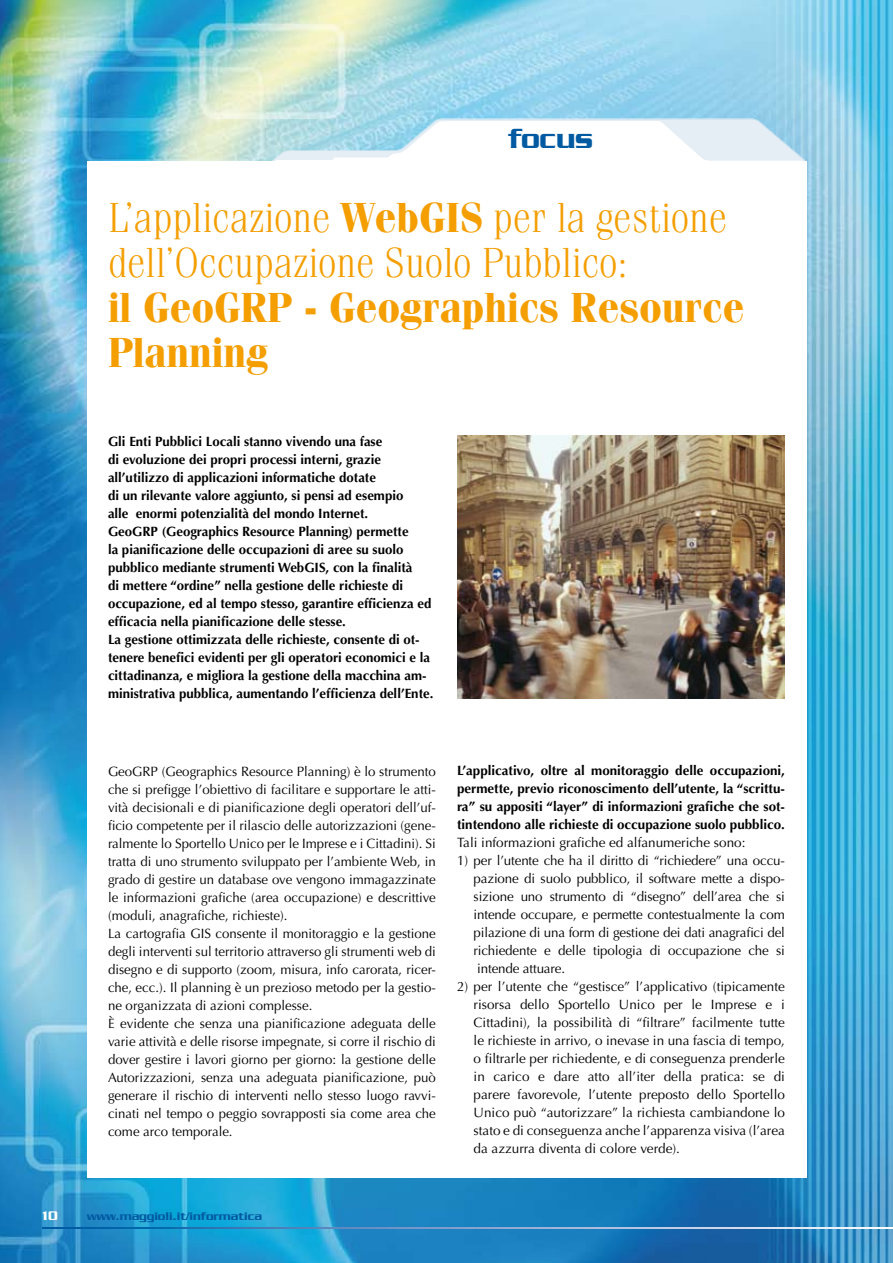
<style>
.page{position:relative;width:893px;height:1263px;background:#fff}
.page>*{position:absolute;margin:0;border:0;box-sizing:border-box;transform-origin:0 0}
.t1{font:300 42px/45px "Fenice Std";letter-spacing:-.005em;color:#f49e00;scale:.95 1}
.t2{font:700 42px/45px "Fenice Std";letter-spacing:-.005em;color:#f49e00;scale:.95 1}
.t3{font:500 30px "Serpentine Std";letter-spacing:-.01em;color:#005aa1}
.t4{font:13.5px/18px "Optima LT Std";color:#000;text-align:justify}
.t5{font:700 13.5px/18px "Optima LT Std";color:#000}
.t6{font:500 13.5px "Serpentine Std";color:#fff}
.t7{font:500 12px "Serpentine Std";color:#005aa1}
.s1{font-weight:700}
</style>
<div class="page">
<img style="left:0;top:0;width:893px;height:1263px">
<svg style="left:43px;top:1227px;width:850px;height:1px"></svg>
<svg style="left:270px;top:118px;width:536px;height:44px"></svg>
<div style="left:87px;top:162px;width:719px;height:1016px;background:#fff"></div>
<img style="left:457px;top:436px;width:328px;height:262px">
<h2 class="t3" style="left:509px;top:122px;width:86px">focus</h2>
<h1 class="t1" style="left:108px;top:195px;width:653px">L’applicazione <span class="s1">WebGIS</span> per la gestione dell’Occupazione Suolo Pubblico:</h1>
<h1 class="t2" style="left:108px;top:284px;width:672px">il GeoGRP - Geographics Resource<br>Planning</h1>
<p class="t5" style="left:108px;top:432px;width:327px">Gli Enti Pubblici Locali stanno vivendo una fase<br>di evoluzione dei propri processi interni, grazie all’utilizzo di applicazioni informatiche dotate<br>di un rilevante valore aggiunto, si pensi ad esempio<br>alle enormi potenzialità del mondo Internet.<br>GeoGRP (Geographics Resource Planning) permette<br>la pianificazione delle occupazioni di aree su suolo pubblico mediante strumenti WebGIS, con la finalità<br>di mettere “ordine” nella gestione delle richieste di occupazione, ed al tempo stesso, garantire efficienza ed efficacia nella pianificazione delle stesse.<br>La gestione ottimizzata delle richieste, consente di ot&shy;tenere benefici evidenti per gli operatori economici e la cittadinanza, e migliora la gestione della macchina am&shy;ministrativa pubblica, aumentando l’efficienza dell’Ente.</p>
<p class="t4" style="left:108px;top:762px;width:329px;text-align:left">GeoGRP (Geographics Resource Planning) è lo strumento che si prefigge l’obiettivo di facilitare e supportare le atti&shy;vità decisionali e di pianificazione degli operatori dell’uf&shy;ficio competente per il rilascio delle autorizzazioni (gene&shy;ralmente lo Sportello Unico per le Imprese e i Cittadini). Si tratta di uno strumento sviluppato per l’ambiente Web, in grado di gestire un database ove vengono immagazzinate le informazioni grafiche (area occupazione) e descrittive (moduli, anagrafiche, richieste).<br>La cartografia GIS consente il monitoraggio e la gestione degli interventi sul territorio attraverso gli strumenti web di disegno e di supporto (zoom, misura, info carorata, ricer&shy;che, ecc.). Il planning è un prezioso metodo per la gestio&shy;ne organizzata di azioni complesse.<br>È evidente che senza una pianificazione adeguata delle varie attività e delle risorse impegnate, si corre il rischio di dover gestire i lavori giorno per giorno: la gestione delle Autorizzazioni, senza una adeguata pianificazione, può generare il rischio di interventi nello stesso luogo ravvi&shy;cinati nel tempo o peggio sovrapposti sia come area che come arco temporale.</p>
<p class="t5" style="left:457px;top:762px;width:329px;text-align:justify">L’applicativo, oltre al monitoraggio delle occupazioni, permette, previo riconoscimento dell’utente, la “scrittu&shy;ra” su appositi “layer” di informazioni grafiche che sot&shy;tintendono alle richieste di occupazione suolo pubblico.</p>
<p class="t4" style="left:457px;top:834px;width:290px">Tali informazioni grafiche ed alfanumeriche sono:</p>
<p class="t4" style="left:474px;top:852px;width:313px;text-indent:-17px">1) per l’utente che ha il diritto di “richiedere” una occu&shy;pazione di suolo pubblico, il software mette a dispo&shy;sizione uno strumento di “disegno” dell’area che si intende occupare, e permette contestualmente la com pilazione di una form di gestione dei dati anagrafici del richiedente e delle tipologia di occupazione che si intende attuare.</p>
<p class="t4" style="left:474px;top:978px;width:313px;text-indent:-16px">2) per l’utente che “gestisce” l’applicativo (tipicamente risorsa dello Sportello Unico per le Imprese e i Cittadini), la possibilità di “filtrare” facilmente tutte le richieste in arrivo, o inevase in una fascia di tempo, o filtrarle per richiedente, e di conseguenza prenderle in carico e dare atto all’iter della pratica: se di parere favorevole, l’utente preposto dello Sportello Unico può “autorizzare” la richiesta cambiandone lo stato e di conseguenza anche l’apparenza visiva (l’area da azzurra diventa di colore verde).</p>
<p class="t6" style="left:43px;top:1208px;width:17px">10</p>
<p class="t7" style="left:87px;top:1209px;width:177px">www.maggioli.it/informatica</p>
</div>
